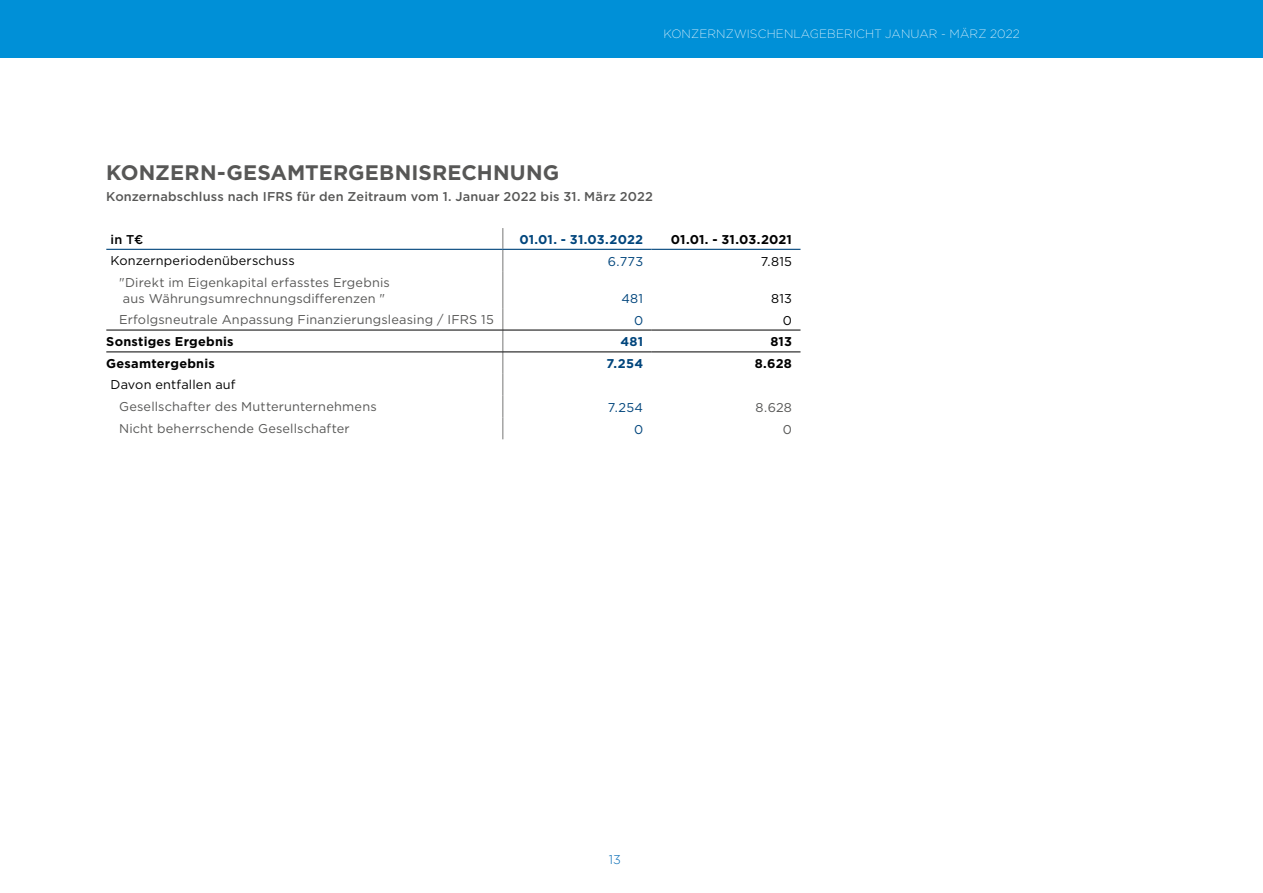
<style>
.page{position:relative;width:1263px;height:893px;background:#fff}
.page>*{position:absolute;margin:0;border:0;box-sizing:border-box;transform-origin:0 0}
.t1{font:700 21px "Gotham";letter-spacing:.005em;color:#575756}
.t2{font:12.75px/15.8px "Gotham";letter-spacing:.015em;color:#575756;text-align:center}
.t3{font:500 12.75px "Gotham";letter-spacing:.015em;color:#575756}
.t4{font:12.75px "Gotham";letter-spacing:.015em;color:#000}
.t5{font:700 12.75px "Gotham";letter-spacing:.02em;color:#000}
.t6{font:700 12.75px "Gotham";letter-spacing:.015em;color:#00457c}
.t7{font:700 12.75px "Gotham";color:#000}
.t8{font:12.75px "Gotham";letter-spacing:.025em;color:#00457c}
.t9{font:500 12.75px "Gotham";color:#000}
.t10{font:300 12.75px "Gotham";color:#0069b4}
.t11{font:200 12px "Gotham";letter-spacing:.01em;color:#fff}
</style>
<div class="page">
<svg style="left:503px;top:228px;width:1px;height:43px"></svg>
<hr style="left:503px;top:271px;width:1px;height:37px;background:#777776">
<svg style="left:503px;top:308px;width:1px;height:131px"></svg>
<hr style="left:106px;top:249px;width:397px;height:1px;background:#00457c">
<hr style="left:503px;top:249px;width:149px;height:1px;background:#00457c">
<hr style="left:652px;top:249px;width:148px;height:1px;background:#00457c">
<hr style="left:106px;top:352px;width:397px;height:1px;background:#000">
<hr style="left:503px;top:352px;width:149px;height:1px;background:#000">
<hr style="left:652px;top:352px;width:148px;height:1px;background:#000">
<hr style="left:106px;top:330px;width:397px;height:1px;background:#000">
<hr style="left:503px;top:330px;width:149px;height:1px;background:#000">
<hr style="left:652px;top:330px;width:148px;height:1px;background:#000">
<div style="left:0;top:0;width:1263px;height:57px;background:#0090d7"></div>
<p class="t11" style="left:663px;top:26px;width:358px">KONZERNZWISCHENLAGEBERICHT JANUAR - MÄRZ 2022</p>
<h1 class="t1" style="left:106px;top:159px;width:454px">KONZERN-GESAMTERGEBNISRECHNUNG</h1>
<p class="t3" style="left:106px;top:188px;width:548px">Konzernabschluss nach IFRS für den Zeitraum vom 1. Januar 2022 bis 31. März 2022</p>
<p class="t9" style="left:111px;top:231px;width:34px">in T€</p>
<p class="t6" style="left:519px;top:231px;width:125px">01.01. - 31.03.2022</p>
<p class="t7" style="left:671px;top:231px;width:123px">01.01. - 31.03.2021</p>
<p class="t4" style="left:111px;top:252px;width:186px">Konzernperiodenüberschuss</p>
<p class="t8" style="left:608px;top:253px;width:37px">6.773</p>
<p class="t4" style="left:761px;top:253px;width:33px">7.815</p>
<p class="t2" style="left:119px;top:274px;width:272px">"Direkt im Eigenkapital erfasstes Ergebnis aus Währungsumrechnungsdifferenzen "</p>
<p class="t8" style="left:621px;top:290px;width:23px">481</p>
<p class="t4" style="left:771px;top:290px;width:22px">813</p>
<p class="t2" style="left:119px;top:311px;width:376px">Erfolgsneutrale Anpassung Finanzierungsleasing / IFRS 15</p>
<p class="t8" style="left:634px;top:312px;width:11px">0</p>
<p class="t4" style="left:783px;top:312px;width:11px">0</p>
<p class="t5" style="left:106px;top:333px;width:129px">Sonstiges Ergebnis</p>
<p class="t6" style="left:621px;top:333px;width:24px">481</p>
<p class="t5" style="left:770px;top:333px;width:23px">813</p>
<p class="t5" style="left:106px;top:355px;width:110px">Gesamtergebnis</p>
<p class="t6" style="left:607px;top:355px;width:38px">7.254</p>
<p class="t5" style="left:755px;top:355px;width:39px">8.628</p>
<p class="t4" style="left:111px;top:377px;width:127px">Davon entfallen auf</p>
<p class="t2" style="left:119px;top:399px;width:259px">Gesellschafter des Mutterunternehmens</p>
<p class="t8" style="left:608px;top:399px;width:37px">7.254</p>
<p class="t2" style="left:755px;top:399px;width:38px">8.628</p>
<p class="t2" style="left:119px;top:420px;width:232px">Nicht beherrschende Gesellschafter</p>
<p class="t8" style="left:634px;top:421px;width:11px">0</p>
<p class="t2" style="left:783px;top:421px;width:11px">0</p>
<p class="t10" style="left:609px;top:852px;width:14px">13</p>
</div>
